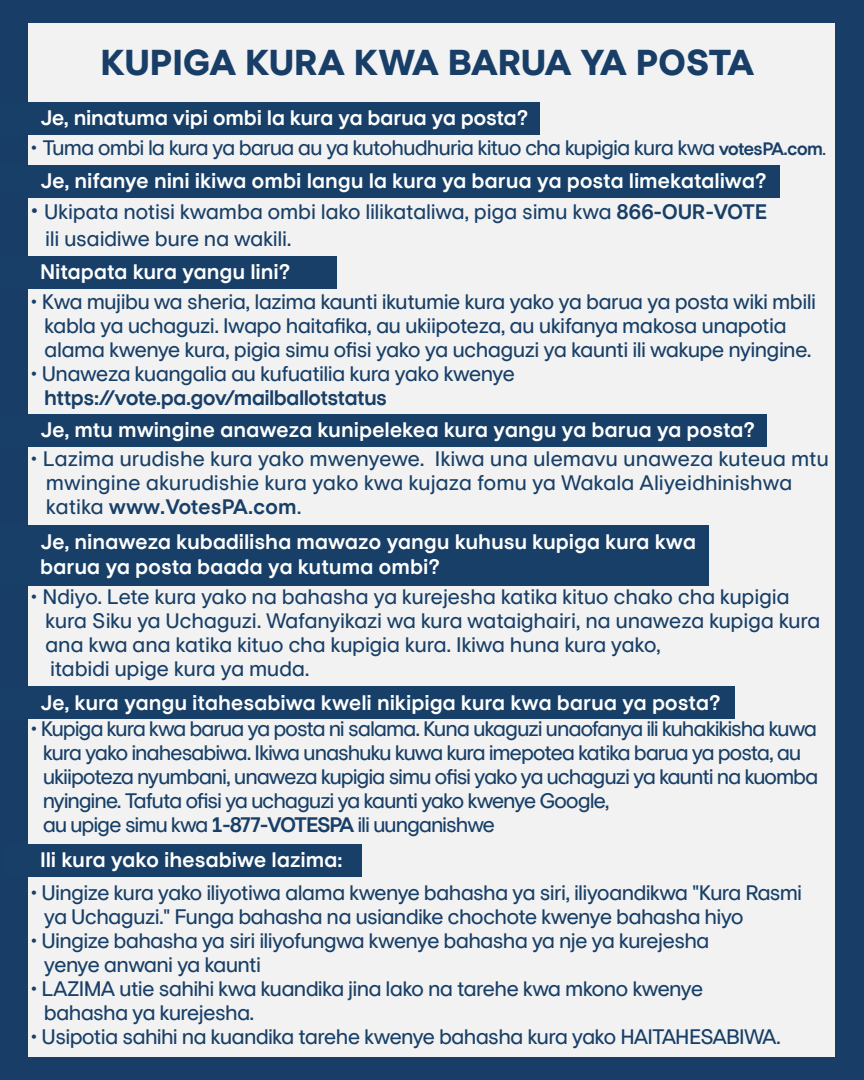
<style>
.page{position:relative;width:864px;height:1080px;background:#183e67}
.page>*{position:absolute;margin:0;border:0;box-sizing:border-box;transform-origin:0 0}
.t1{font:800 36px "Europa Nuova";letter-spacing:-.025em;color:#183e67}
.t2{font:21px/24px "Europa Nuova";letter-spacing:-.04em;color:#183f67}
.t3{font:700 21px/25.5px "Europa Nuova";letter-spacing:-.01em;color:#fff}
.t4{font:21px/24px "Europa Nuova";letter-spacing:-.06em;color:#183f67}
.t5{font:21px/24px "Europa Nuova";letter-spacing:-.02em;color:#183f67}
.t6{font:21px/24px "Europa Nuova";letter-spacing:-.01em;color:#183f67}
.t7{font:700 21px "Europa Nuova";letter-spacing:-.035em;color:#183f67}
.s1{font-weight:700;font-size:18px}
.s2{font-size:18px}
.s3{font-size:24px}
.s4{font-weight:700}
</style>
<div class="page">
<div style="left:29px;top:23px;width:806px;height:1034px;background:#f2f2f2"></div>
<div style="left:0;top:102px;width:540px;height:32px;background:#183f67"></div>
<div style="left:0;top:165px;width:780px;height:32px;background:#183f67"></div>
<div style="left:0;top:257px;width:336px;height:32px;background:#183f67"></div>
<div style="left:0;top:415px;width:767px;height:32px;background:#183f67"></div>
<div style="left:0;top:526px;width:708px;height:60px;background:#183f67"></div>
<div style="left:0;top:686px;width:735px;height:33px;background:#183f67"></div>
<div style="left:3px;top:844px;width:359px;height:33px;background:#183f67"></div>
<h1 class="t1" style="left:101px;top:39px;width:655px">KUPIGA KURA KWA BARUA YA POSTA</h1>
<p class="t3" style="left:40px;top:105px;width:490px">Je, ninatuma vipi ombi la kura ya barua ya posta?</p>
<p class="t2" style="left:31px;top:136px;width:797px">• Tuma ombi la kura ya barua au ya kutohudhuria kituo cha kupigia kura kwa <span class="s1">votesPA.com</span><span class="s2">.</span></p>
<p class="t3" style="left:40px;top:168px;width:728px">Je, nifanye nini ikiwa ombi langu la kura ya barua ya posta limekataliwa?</p>
<p class="t5" style="left:45px;top:198px;width:724px;line-height:27px;text-indent:-15px"><span class="s3">•</span> Ukipata notisi kwamba ombi lako lilikataliwa, piga simu kwa <span class="s4">866-OUR-VOTE </span>ili usaidiwe bure na wakili.</p>
<p class="t3" style="left:40px;top:260px;width:252px">Nitapata kura yangu lini?</p>
<p class="t2" style="left:44px;top:290px;width:773px;text-indent:-14px">• Kwa mujibu wa sheria, lazima kaunti ikutumie kura yako ya barua ya posta wiki mbili kabla ya uchaguzi. Iwapo haitafika, au ukiipoteza, au ukifanya makosa unapotia alama kwenye kura, pigia simu ofisi yako ya uchaguzi ya kaunti ili wakupe nyingine.</p>
<p class="t2" style="left:31px;top:362px;width:486px">• Unaweza kuangalia au kufuatilia kura yako kwenye</p>
<p class="t7" style="left:44px;top:385px;width:345px">https://vote.pa.gov/mailballotstatus</p>
<p class="t3" style="left:40px;top:417px;width:717px">Je, mtu mwingine anaweza kunipelekea kura yangu ya barua ya posta?</p>
<p class="t6" style="left:46px;top:447px;width:785px;text-indent:-15px">• Lazima urudishe kura yako mwenyewe. Ikiwa una ulemavu unaweza kuteua mtu mwingine akurudishie kura yako kwa kujaza fomu ya Wakala Aliyeidhinishwa katika <span class="s4">www.VotesPA.com</span>.</p>
<p class="t3" style="left:40px;top:529px;width:658px">Je, ninaweza kubadilisha mawazo yangu kuhusu kupiga kura kwa barua ya posta baada ya kutuma ombi?</p>
<p class="t5" style="left:45px;top:584px;width:777px;text-indent:-15px">• Ndiyo. Lete kura yako na bahasha ya kurejesha katika kituo chako cha kupigia kura Siku ya Uchaguzi. Wafanyikazi wa kura wataighairi, na unaweza kupiga kura ana kwa ana katika kituo cha kupigia kura. Ikiwa huna kura yako,<br>itabidi upige kura ya muda.</p>
<p class="t3" style="left:40px;top:690px;width:682px">Je, kura yangu itahesabiwa kweli nikipiga kura kwa barua ya posta?</p>
<p class="t4" style="left:43px;top:717px;width:777px;text-indent:-12px">• Kupiga kura kwa barua ya posta ni salama. Kuna ukaguzi unaofanya ili kuhakikisha kuwa kura yako inahesabiwa. Ikiwa unashuku kuwa kura imepotea katika barua ya posta, au ukiipoteza nyumbani, unaweza kupigia simu ofisi yako ya uchaguzi ya kaunti na kuomba nyingine. Tafuta ofisi ya uchaguzi ya kaunti yako kwenye Google,<br>au upige simu kwa <span class="s4">1-877-VOTESPA</span> ili uunganishwe</p>
<p class="t3" style="left:40px;top:847px;width:304px">Ili kura yako ihesabiwe lazima:</p>
<p class="t2" style="left:44px;top:881px;width:760px;text-indent:-13px">• Uingize kura yako iliyotiwa alama kwenye bahasha ya siri, iliyoandikwa "Kura Rasmi ya Uchaguzi." Funga bahasha na usiandike chochote kwenye bahasha hiyo</p>
<p class="t2" style="left:44px;top:929px;width:667px;text-indent:-13px">• Uingize bahasha ya siri iliyofungwa kwenye bahasha ya nje ya kurejesha yenye anwani ya kaunti</p>
<p class="t2" style="left:44px;top:977px;width:661px;text-indent:-13px">• LAZIMA utie sahihi kwa kuandika jina lako na tarehe kwa mkono kwenye bahasha ya kurejesha.</p>
<p class="t2" style="left:31px;top:1025px;width:752px">• Usipotia sahihi na kuandika tarehe kwenye bahasha kura yako HAITAHESABIWA.</p>
</div>
